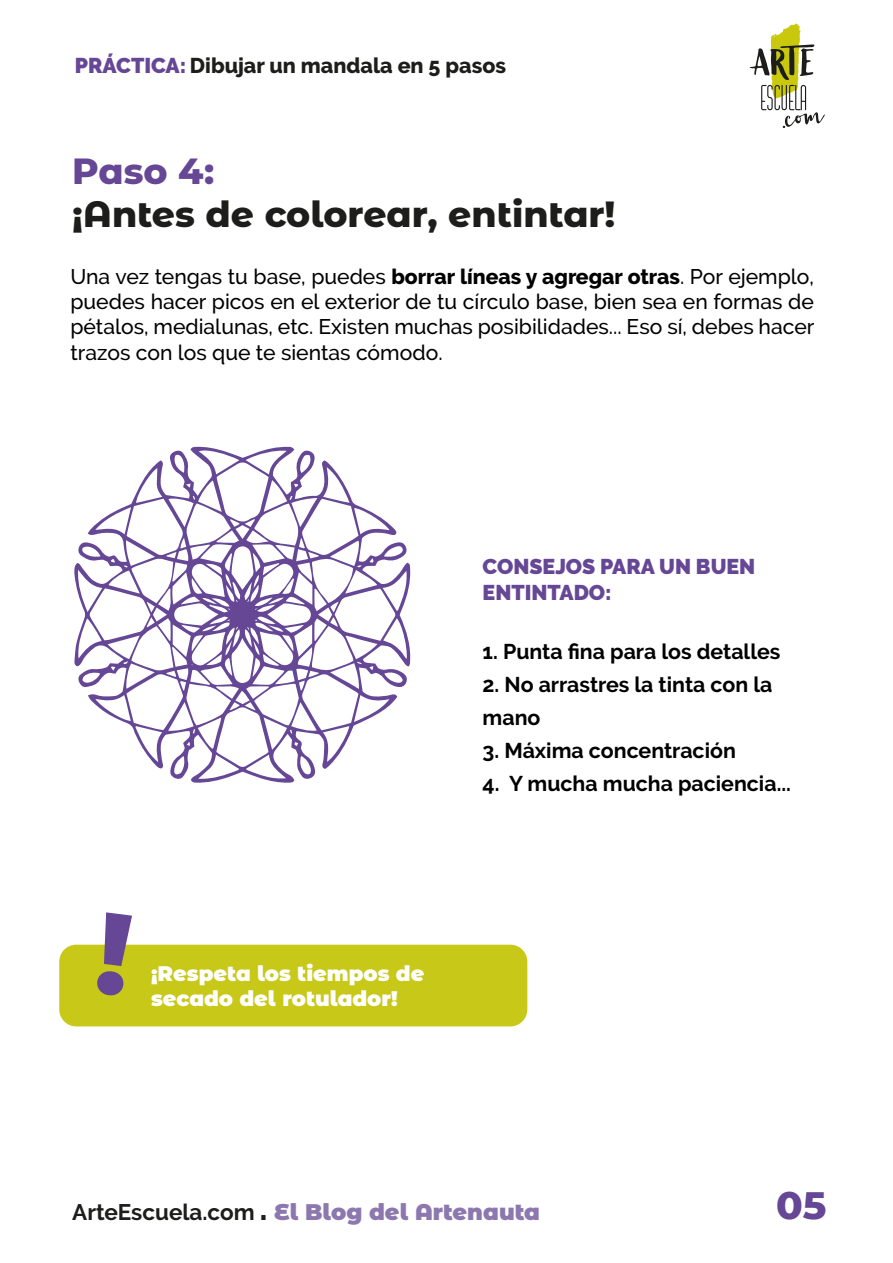
<style>
.page{position:relative;width:893px;height:1263px;background:#fff}
.page>*{position:absolute;margin:0;border:0;box-sizing:border-box;transform-origin:0 0}
.t1{font:800 39px "Montserrat";color:#654796}
.t2{font:800 36.3px "Montserrat Alternates";color:#1d1d1b}
.t3{font:800 36.3px "Montserrat Alternates";color:#654796}
.t4{font:900 22.5px "Montserrat Alternates";color:#8c78af}
.t5{font:700 21.3px/33.2px "Raleway";color:#010101}
.t6{font:800 21.3px "Raleway";color:#1d1d1b}
.t7{font:900 21.3px/25.7px "Raleway";color:#654796}
.t8{font:500 21.15px/25.3px "Raleway";color:#010101;text-align:justify}
.t9{font:900 21px/25.2px "Montserrat Alternates";color:#fff}
.s1{font-weight:900;color:#654796}
.s2{font-weight:800}
.s3{font-family:"Raleway";font-weight:700;color:#1d1d1b}
.s4{font-family:"Raleway";font-size:27px;color:#1d1d1b}
</style>
<div class="page">
<svg style="left:74px;top:446px;width:337px;height:337px"></svg>
<div style="left:59px;top:945px;width:468px;height:81px;background:#c8c818;border-radius:17px"></div>
<svg style="left:97px;top:912px;width:35px;height:84px"></svg>
<svg style="left:750px;top:23px;width:75px;height:105px"></svg>
<p class="t6" style="left:75px;top:54px;width:433px"><span class="s1">PRÁCTICA:</span> Dibujar un mandala en 5 pasos</p>
<h2 class="t3" style="left:72px;top:144px;width:143px">Paso 4:</h2>
<h2 class="t2" style="left:72px;top:188px;width:545px">¡Antes de colorear, entintar!</h2>
<p class="t8" style="left:70px;top:263px;width:746px">Una vez tengas tu base, puedes <span class="s2">borrar líneas y agregar otras</span>. Por ejemplo, puedes hacer picos en el exterior de tu círculo base, bien sea en formas de pétalos, medialunas, etc. Existen muchas posibilidades... Eso sí, debes hacer trazos con los que te sientas cómodo.</p>
<p class="t7" style="left:483px;top:554px;width:274px">CONSEJOS PARA UN BUEN<br>ENTINTADO:</p>
<p class="t5" style="left:483px;top:635px;width:299px">1. Punta fina para los detalles</p>
<p class="t5" style="left:483px;top:668px;width:291px">2. No arrastres la tinta con la mano</p>
<p class="t5" style="left:483px;top:734px;width:255px">3. Máxima concentración</p>
<p class="t5" style="left:483px;top:767px;width:310px">4. Y mucha mucha paciencia...</p>
<p class="t9" style="left:151px;top:959px;width:275px">¡Respeta los tiempos de secado del rotulador!</p>
<p class="t4" style="left:72px;top:1195px;width:469px"><span class="s3">ArteEscuela.com</span> <span class="s4">.</span> El Blog del Artenauta</p>
<h1 class="t1" style="left:776px;top:1176px;width:52px">05</h1>
</div>
